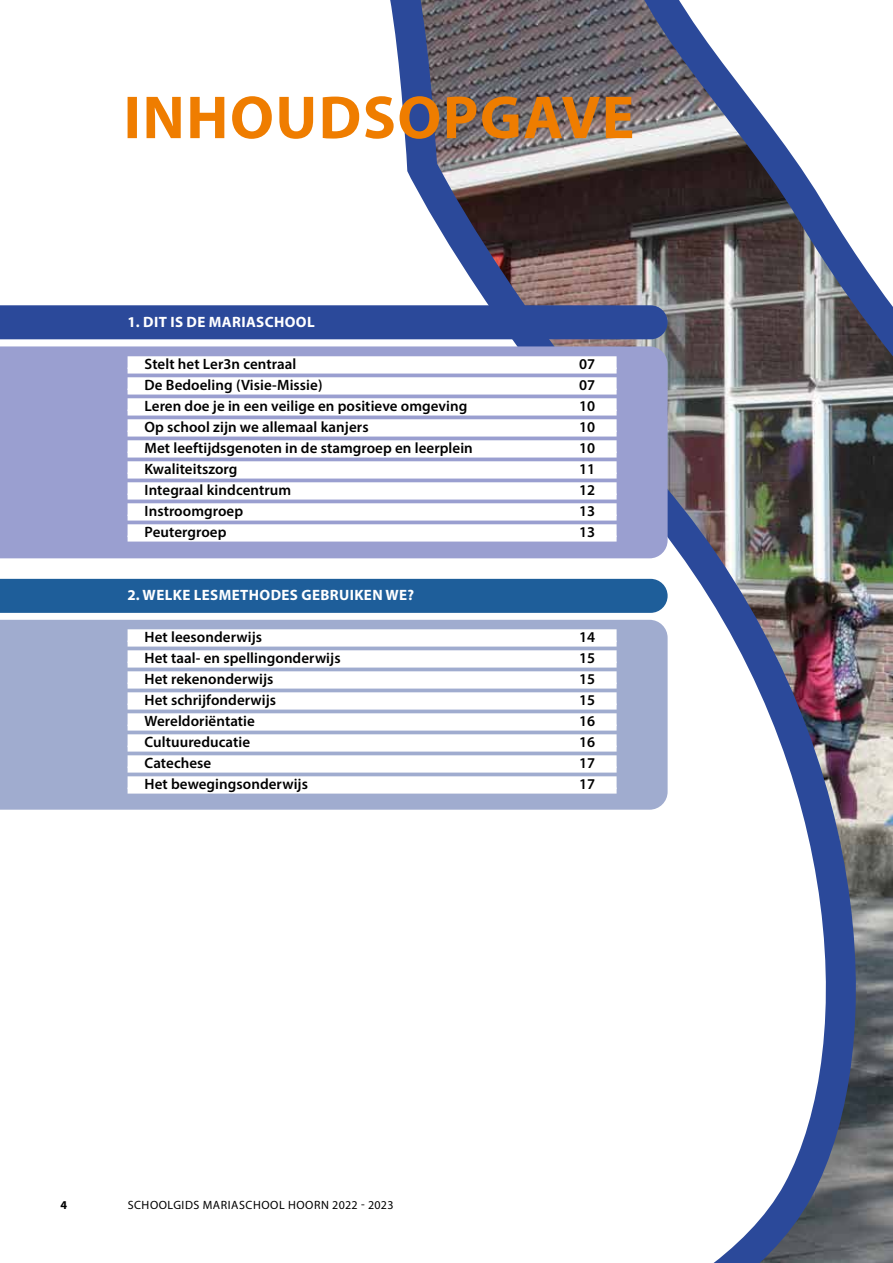
<style>
.page{position:relative;width:893px;height:1263px;background:#fff}
.page>*{position:absolute;margin:0;border:0;box-sizing:border-box;transform-origin:0 0}
.t1{font:600 15px "Myriad Pro";letter-spacing:.005em;color:#000}
.t2{font:700 15px "Myriad Pro";letter-spacing:.025em;color:#fff}
.t3{font:12px "Myriad Pro";letter-spacing:.045em;color:#000}
.t4{font:700 12px "Myriad Pro";color:#000}
</style>
<div class="page">
<img style="left:338px;top:0;width:555px;height:1263px">
<div style="left:0;top:305px;width:668px;height:34px;background:#2b499a"></div>
<svg style="left:0;top:346px;width:668px;height:212px;background:#9ea2d1"></svg>
<svg style="left:0;top:620px;width:668px;height:190px;background:#a4afd1"></svg>
<div style="left:0;top:579px;width:668px;height:34px;background:#1e5e9a"></div>
<div style="left:128px;top:356px;width:489px;height:17px;background:#fff"></div>
<div style="left:128px;top:377px;width:489px;height:17px;background:#fff"></div>
<div style="left:128px;top:398px;width:489px;height:17px;background:#fff"></div>
<div style="left:128px;top:419px;width:489px;height:17px;background:#fff"></div>
<div style="left:128px;top:440px;width:489px;height:17px;background:#fff"></div>
<div style="left:128px;top:461px;width:489px;height:17px;background:#fff"></div>
<div style="left:128px;top:482px;width:489px;height:17px;background:#fff"></div>
<div style="left:128px;top:503px;width:489px;height:17px;background:#fff"></div>
<div style="left:128px;top:524px;width:489px;height:17px;background:#fff"></div>
<div style="left:128px;top:629px;width:489px;height:17px;background:#fff"></div>
<div style="left:128px;top:650px;width:489px;height:17px;background:#fff"></div>
<div style="left:128px;top:671px;width:489px;height:17px;background:#fff"></div>
<div style="left:128px;top:692px;width:489px;height:17px;background:#fff"></div>
<div style="left:128px;top:713px;width:489px;height:17px;background:#fff"></div>
<div style="left:128px;top:734px;width:489px;height:17px;background:#fff"></div>
<div style="left:128px;top:755px;width:489px;height:17px;background:#fff"></div>
<div style="left:128px;top:776px;width:489px;height:17px;background:#fff"></div>
<svg style="left:128px;top:96px;width:504px;height:43px"></svg>
<p class="t2" style="left:128px;top:312px;width:189px">1. DIT IS DE MARIASCHOOL</p>
<p class="t1" style="left:145px;top:354px;width:153px">Stelt het Ler3n centraal</p>
<p class="t1" style="left:579px;top:354px;width:18px">07</p>
<p class="t1" style="left:145px;top:375px;width:179px">De Bedoeling (Visie-Missie)</p>
<p class="t1" style="left:579px;top:375px;width:18px">07</p>
<p class="t1" style="left:145px;top:396px;width:324px">Leren doe je in een veilige en positieve omgeving</p>
<p class="t1" style="left:579px;top:396px;width:18px">10</p>
<p class="t1" style="left:145px;top:417px;width:225px">Op school zijn we allemaal kanjers</p>
<p class="t1" style="left:579px;top:417px;width:18px">10</p>
<p class="t1" style="left:145px;top:438px;width:330px">Met leeftijdsgenoten in de stamgroep en leerplein</p>
<p class="t1" style="left:579px;top:438px;width:18px">10</p>
<p class="t1" style="left:145px;top:459px;width:94px">Kwaliteitszorg</p>
<p class="t1" style="left:579px;top:459px;width:18px">11</p>
<p class="t1" style="left:145px;top:480px;width:148px">Integraal kindcentrum</p>
<p class="t1" style="left:579px;top:480px;width:18px">12</p>
<p class="t1" style="left:145px;top:501px;width:100px">Instroomgroep</p>
<p class="t1" style="left:579px;top:501px;width:18px">13</p>
<p class="t1" style="left:145px;top:522px;width:83px">Peutergroep</p>
<p class="t1" style="left:579px;top:522px;width:18px">13</p>
<p class="t2" style="left:128px;top:585px;width:288px">2. WELKE LESMETHODES GEBRUIKEN WE?</p>
<p class="t1" style="left:145px;top:627px;width:119px">Het leesonderwijs</p>
<p class="t1" style="left:579px;top:627px;width:18px">14</p>
<p class="t1" style="left:145px;top:648px;width:198px">Het taal- en spellingonderwijs</p>
<p class="t1" style="left:579px;top:648px;width:18px">15</p>
<p class="t1" style="left:145px;top:669px;width:130px">Het rekenonderwijs</p>
<p class="t1" style="left:579px;top:669px;width:18px">15</p>
<p class="t1" style="left:145px;top:690px;width:133px">Het schrijfonderwijs</p>
<p class="t1" style="left:579px;top:690px;width:18px">15</p>
<p class="t1" style="left:145px;top:711px;width:112px">Wereldoriëntatie</p>
<p class="t1" style="left:579px;top:711px;width:18px">16</p>
<p class="t1" style="left:145px;top:732px;width:107px">Cultuureducatie</p>
<p class="t1" style="left:579px;top:732px;width:18px">16</p>
<p class="t1" style="left:145px;top:753px;width:68px">Catechese</p>
<p class="t1" style="left:579px;top:753px;width:18px">17</p>
<p class="t1" style="left:145px;top:774px;width:165px">Het bewegingsonderwijs</p>
<p class="t1" style="left:579px;top:774px;width:18px">17</p>
<p class="t4" style="left:60px;top:1197px;width:8px">4</p>
<p class="t3" style="left:128px;top:1198px;width:267px">SCHOOLGIDS MARIASCHOOL HOORN 2022 - 2023</p>
</div>
